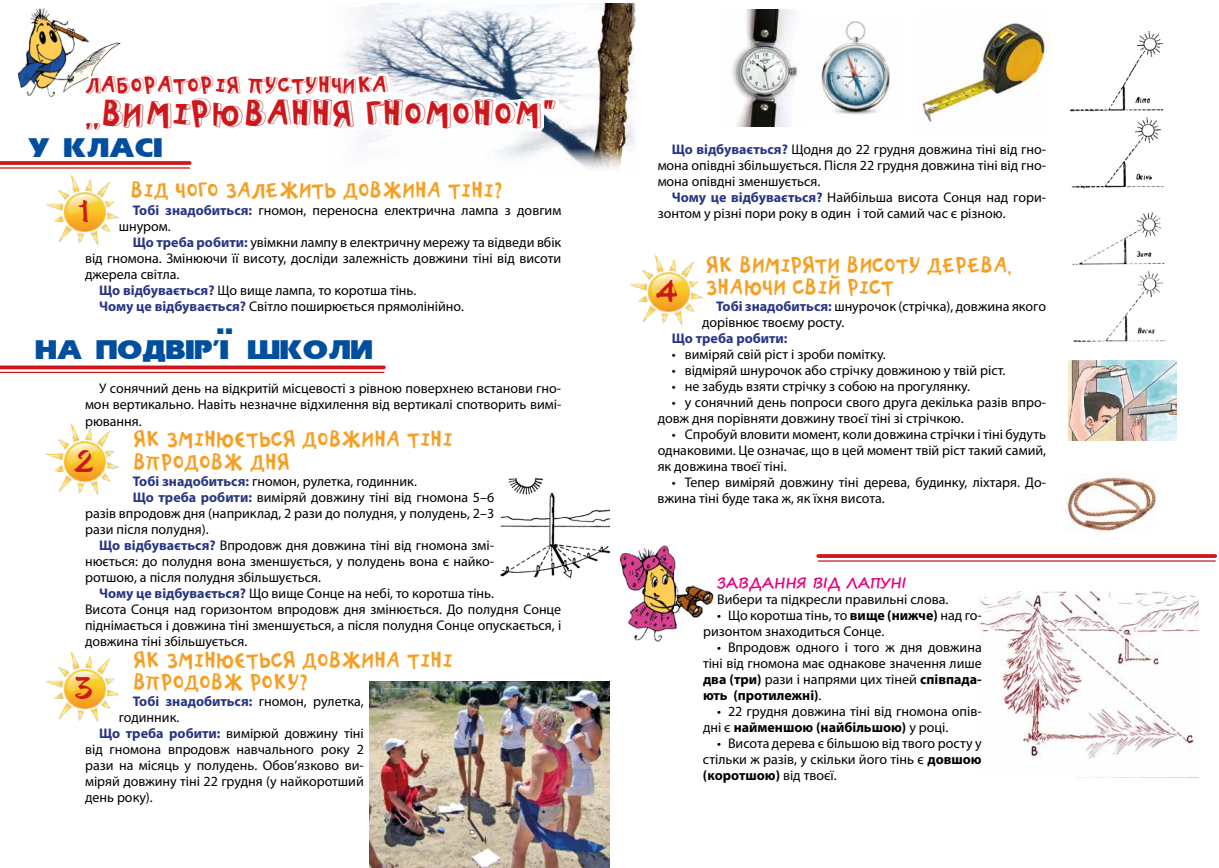
<style>
.page{position:relative;width:1219px;height:868px;background:#fff}
.page>*{position:absolute;margin:0;border:0;box-sizing:border-box;transform-origin:0 0}
.t1{font:47px "PF Playskool Pro 3 D";color:#cd171a}
.t2{font:700 35px "Stylo";color:#cd171a}
.t3{font:30px/22px "PF Playskool Pro";color:#f69f23}
.t4{font:700 30px "Erika";color:#004e9e}
.t5{font:30px "PF Playskool Pro 3 D";color:#cd171a}
.t6{font:14px/16px "Myriad Pro";color:#000}
.t7{font:700 14px "Myriad Pro";color:#283583}
.t8{font:700 14px "Segoe Print";color:#e6007d}
.s1{font-weight:700;color:#283583}
.s2{font-weight:400;color:#000}
.s3{font-weight:700}
</style>
<div class="page">
<img style="left:619px;top:545px;width:95px;height:97px">
<img style="left:369px;top:681px;width:241px;height:186px">
<img style="left:17px;top:18px;width:14px;height:79px">
<img style="left:562px;top:4px;width:74px;height:165px">
<svg style="left:31px;top:3px;width:531px;height:242px"></svg>
<img style="left:47px;top:174px;width:72px;height:70px">
<svg style="left:0;top:365px;width:384px;height:4px;background:#d33638"></svg>
<hr style="left:0;top:372px;width:384px;height:1px;background:#cd171a">
<img style="left:47px;top:424px;width:72px;height:70px">
<img style="left:500px;top:478px;width:109px;height:101px">
<img style="left:47px;top:651px;width:72px;height:70px">
<img style="left:630px;top:254px;width:72px;height:70px">
<img style="left:979px;top:591px;width:219px;height:168px">
<svg style="left:0;top:161px;width:190px;height:4px"></svg>
<hr style="left:0;top:167px;width:190px;height:2px;background:#cd171a">
<img style="left:820px;top:21px;width:70px;height:94px">
<img style="left:732px;top:10px;width:67px;height:116px">
<img style="left:922px;top:23px;width:128px;height:99px">
<img style="left:1066px;top:473px;width:91px;height:58px">
<img style="left:1070px;top:31px;width:96px;height:311px">
<img style="left:1069px;top:360px;width:107px;height:81px">
<svg style="left:818px;top:554px;width:397px;height:4px;background:#cf2427"></svg>
<hr style="left:818px;top:560px;width:397px;height:1px;background:#cd171a">
<h3 class="t5" style="left:85px;top:67px;width:305px">ЛАБОРАТОРІЯ ПУСТУНЧИКА</h3>
<h1 class="t1" style="left:85px;top:85px;width:475px">„ВИМІРЮВАННЯ ГНОМОНОМ”</h1>
<h3 class="t4" style="left:28px;top:133px;width:136px">У КЛАСI</h3>
<h3 class="t3" style="left:130px;top:179px;width:374px">ВIД ЧОГО ЗАЛЕЖИТЬ ДОВЖИНА ТІНІ?</h3>
<p class="t6" style="left:119px;top:201px;width:444px;text-indent:14px"><span class="s1">Тобі знадобиться:</span> гномон, переносна електрична лампа з довгим шнуром.</p>
<p class="t6" style="left:133px;top:233px;width:430px"><span class="s1">Що треба робити:</span> увімкни лампу в електричну мережу та відведи вбік</p>
<p class="t6" style="left:85px;top:249px;width:478px">від гномона. Змінюючи її висоту, досліди залежність довжини тіні від висоти</p>
<p class="t6" style="left:85px;top:265px;width:96px">джерела світла.</p>
<p class="t6" style="left:99px;top:281px;width:319px"><span class="s1">Що відбувається?</span> Що вище лампа, то коротша тінь.</p>
<p class="t6" style="left:99px;top:297px;width:366px"><span class="s1">Чому це відбувається?</span> Світло поширюється прямолінійно.</p>
<h2 class="t2" style="left:78px;top:194px;width:12px">1</h2>
<h3 class="t4" style="left:216px;top:310px;width:21px">..</h3>
<h3 class="t4" style="left:36px;top:335px;width:195px">НА ПОДВIР’I</h3>
<h3 class="t4" style="left:248px;top:335px;width:126px">ШКОЛИ</h3>
<p class="t6" style="left:85px;top:380px;width:478px;text-align:justify;text-indent:14px">У сонячний день на відкритій місцевості з рівною поверхнею встанови гно&shy;мон вертикально. Навіть незначне відхилення від вертикалі спотворить вимі&shy;рювання.</p>
<h3 class="t3" style="left:133px;top:428px;width:321px">ЯК ЗМІНЮЄТЬСЯ ДОВЖИНА ТІНІ<br>ВПРОДОВЖ ДНЯ</h3>
<p class="t6" style="left:133px;top:472px;width:285px"><span class="s1">Тобі знадобиться:</span> гномон, рулетка, годинник.</p>
<p class="t6" style="left:133px;top:488px;width:363px"><span class="s1">Що треба робити:</span> виміряй довжину тіні від гномона 5–6</p>
<p class="t6" style="left:85px;top:504px;width:411px">разів впродовж дня (наприклад, 2 рази до полудня, у полудень, 2–3</p>
<p class="t6" style="left:85px;top:520px;width:125px">рази після полудня).</p>
<p class="t6" style="left:99px;top:536px;width:396px"><span class="s1">Що відбувається?</span> Впродовж дня довжина тіні від гномона змі-</p>
<p class="t6" style="left:85px;top:552px;width:411px">нюється: до полудня вона зменшується, у полудень вона є найко-</p>
<p class="t6" style="left:85px;top:568px;width:237px">ротшою, а після полудня збільшується.</p>
<p class="t6" style="left:99px;top:584px;width:396px"><span class="s1">Чому це відбувається?</span> Що вище Сонце на небі, то коротша тінь.</p>
<p class="t6" style="left:85px;top:600px;width:478px">Висота Сонця над горизонтом впродовж дня змінюється. До полудня Сонце</p>
<p class="t6" style="left:85px;top:616px;width:478px">піднімається і довжина тіні зменшується, а після полудня Сонце опускається, і</p>
<p class="t6" style="left:85px;top:632px;width:164px">довжина тіні збільшується.</p>
<h3 class="t3" style="left:133px;top:648px;width:321px">ЯК ЗМІНЮЄТЬСЯ ДОВЖИНА ТІНІ<br>ВПРОДОВЖ РОКУ?</h3>
<p class="t7" style="left:133px;top:691px;width:232px">Тобі знадобиться: <span class="s2">гномон, рулетка,</span></p>
<p class="t6" style="left:119px;top:708px;width:62px">годинник.</p>
<p class="t6" style="left:99px;top:724px;width:266px"><span class="s1">Що треба робити:</span> вимірюй довжину тіні</p>
<p class="t6" style="left:85px;top:740px;width:280px">від гномона впродовж навчального року 2</p>
<p class="t6" style="left:85px;top:756px;width:280px">рази на місяць у полудень. Обов’язково ви-</p>
<p class="t6" style="left:85px;top:772px;width:280px">міряй довжину тіні 22 грудня (у найкоротший</p>
<p class="t6" style="left:85px;top:788px;width:69px">день року).</p>
<h2 class="t2" style="left:74px;top:444px;width:21px">2</h2>
<h2 class="t2" style="left:74px;top:671px;width:20px">3</h2>
<p class="t6" style="left:658px;top:141px;width:390px;text-align:justify;text-indent:14px"><span class="s1">Що відбувається?</span> Щодня до 22 грудня довжина тіні від гно&shy;мона опівдні збільшується. Після 22 грудня довжина тіні від гно&shy;мона опівдні зменшується.</p>
<p class="t6" style="left:658px;top:189px;width:390px;text-indent:14px"><span class="s1">Чому це відбувається?</span> Найбільша висота Сонця над гори&shy;зонтом у різні пори року в один і той самий час є різною.</p>
<h3 class="t3" style="left:706px;top:253px;width:308px">ЯК ВИМІРЯТИ ВИСОТУ ДЕРЕВА,<br>ЗНАЮЧИ СВІЙ РІСТ</h3>
<p class="t6" style="left:702px;top:298px;width:345px;text-indent:14px"><span class="s1">Тобі знадобиться:</span> шнурочок (стрічка), довжина якого дорівнює твоєму росту.</p>
<p class="t7" style="left:672px;top:329px;width:117px">Що треба робити:</p>
<p class="t6" style="left:672px;top:346px;width:215px">• виміряй свій ріст і зроби помітку.</p>
<p class="t6" style="left:672px;top:362px;width:335px">• відміряй шнурочок або стрічку довжиною у твій ріст.</p>
<p class="t6" style="left:672px;top:378px;width:300px">• не забудь взяти стрічку з собою на прогулянку.</p>
<p class="t6" style="left:658px;top:394px;width:390px;text-indent:14px">• у сонячний день попроси свого друга декілька разів впро&shy;довж дня порівняти довжину твоєї тіні зі стрічкою.</p>
<p class="t6" style="left:658px;top:426px;width:390px;text-align:justify;text-indent:14px">• Спробуй вловити момент, коли довжина стрічки і тіні будуть однаковими. Це означає, що в цей момент твій ріст такий самий, як довжина твоєї тіні.</p>
<p class="t6" style="left:658px;top:474px;width:390px;text-indent:14px">• Тепер виміряй довжину тіні дерева, будинку, ліхтаря. До&shy;вжина тіні буде така ж, як їхня висота.</p>
<h2 class="t2" style="left:656px;top:274px;width:24px">4</h2>
<p class="t8" style="left:717px;top:570px;width:190px">ЗАВДАННЯ ВІД ЛАПУНІ</p>
<p class="t6" style="left:717px;top:591px;width:233px">Вибери та підкресли правильні слова.</p>
<p class="t6" style="left:703px;top:607px;width:280px;text-indent:14px">• Що коротша тінь, то <span class="s3">вище (нижче)</span> над го&shy;ризонтом знаходиться Сонце.</p>
<p class="t6" style="left:703px;top:639px;width:280px;text-align:justify;text-indent:14px">• Впродовж одного і того ж дня довжина тіні від гномона має однакове значення лише <span class="s3">два (три)</span> рази і напрями цих тіней <span class="s3">співпада&shy;ють (протилежні)</span>.</p>
<p class="t6" style="left:703px;top:703px;width:280px;text-indent:14px">• 22 грудня довжина тіні від гномона опів&shy;дні є <span class="s3">найменшою (найбільшою)</span> у році.</p>
<p class="t6" style="left:703px;top:735px;width:280px;text-align:justify;text-indent:14px">• Висота дерева є більшою від твого росту у стільки ж разів, у скільки його тінь є <span class="s3">довшою (коротшою)</span> від твоєї.</p>
</div>
